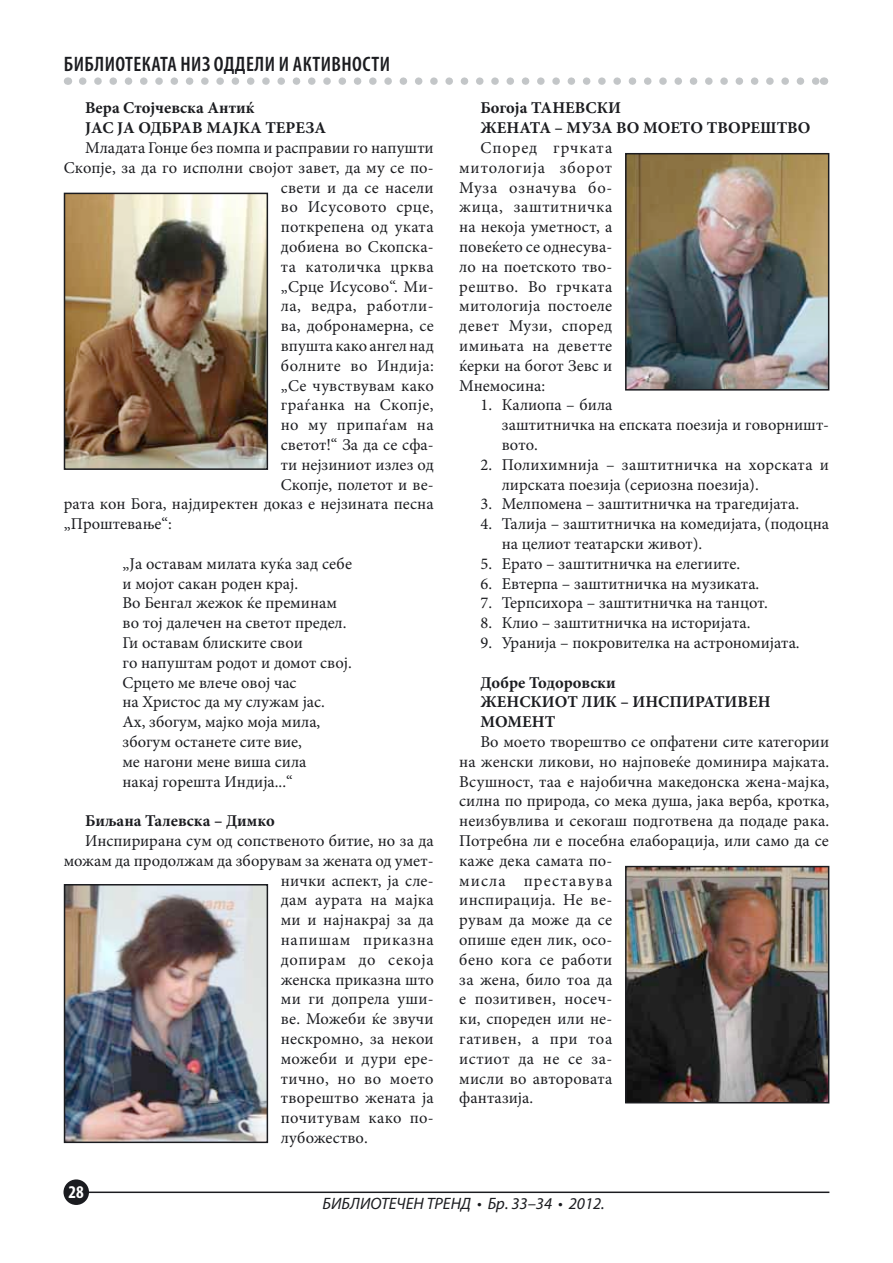
<style>
.page{position:relative;width:893px;height:1263px;background:#fff}
.page>*{position:absolute;margin:0;border:0;box-sizing:border-box;transform-origin:0 0}
.t1{font:600 condensed 21px "Myriad Pro";letter-spacing:.02em;color:#1b1c20}
.t2{font:700 condensed 18px "Myriad Pro";color:#fff}
.t3{font:16.5px/19.8px "Minion Pro";letter-spacing:.005em;color:#1b1c20}
.t4{font:700 16.5px/19.8px "Minion Pro";color:#1b1c20}
.t5{font:16.5px "Minion Pro";letter-spacing:.025em;color:#1b1c20}
.t6{font:16.5px "Minion Pro";letter-spacing:.03em;color:#1b1c20}
.t7{font:italic 16.5px "Myriad Pro";color:#1b1c20}
.t8{font:16.5px "Minion Pro";letter-spacing:.045em;color:#1b1c20}
.t9{font:16.5px "Minion Pro";letter-spacing:.04em;color:#1b1c20}
</style>
<div class="page">
<div style="left:63px;top:1179px;width:26px;height:26px;background:#1b1c20;border-radius:50%"></div>
<hr style="left:89px;top:1191px;width:740px;height:2px;background:#1b1c20">
<svg style="left:83px;top:77px;width:733px;height:8px"></svg>
<img style="left:67px;top:887px;width:198px;height:253px">
<div style="left:64px;top:884px;width:204px;height:259px;border:2px solid #1b1c20"></div>
<img style="left:628px;top:156px;width:198px;height:232px">
<div style="left:625px;top:153px;width:204px;height:238px;border:2px solid #1b1c20"></div>
<img style="left:628px;top:869px;width:198px;height:231px">
<div style="left:625px;top:866px;width:204px;height:237px;border:2px solid #1b1c20"></div>
<img style="left:67px;top:196px;width:198px;height:271px">
<div style="left:64px;top:193px;width:204px;height:277px;border:2px solid #1b1c20"></div>
<p class="t1" style="left:64px;top:52px;width:327px">БИБЛИОТЕКАТА НИЗ ОДДЕЛИ И АКТИВНОСТИ</p>
<p class="t4" style="left:85px;top:98px;width:242px">Вера Стојчевска Антиќ<br>ЈАС ЈА ОДБРАВ МАЈКА ТЕРЕЗА</p>
<p class="t3" style="left:85px;top:138px;width:350px">Младата Гонџе без помпа и расправии го напушти</p>
<p class="t3" style="left:64px;top:158px;width:371px">Скопје, за да го исполни својот завет, да му се по-</p>
<p class="t3" style="left:281px;top:177px;width:154px">свети и да се насели</p>
<p class="t6" style="left:281px;top:196px;width:154px">во Исусовото срце,</p>
<p class="t3" style="left:281px;top:217px;width:154px">поткрепена од уката</p>
<p class="t3" style="left:281px;top:237px;width:154px">добиена во Скопска-</p>
<p class="t5" style="left:281px;top:255px;width:154px">та католичка црква</p>
<p class="t3" style="left:281px;top:276px;width:154px">„Срце Исусово“. Ми-</p>
<p class="t6" style="left:281px;top:295px;width:154px">ла, ведра, работли-</p>
<p class="t3" style="left:281px;top:316px;width:154px">ва, добронамерна, се</p>
<p class="t3" style="left:281px;top:336px;width:155px">впушта како ангел над</p>
<p class="t5" style="left:281px;top:354px;width:154px">болните во Индија:</p>
<p class="t3" style="left:281px;top:375px;width:154px">„Се чувствувам како</p>
<p class="t5" style="left:281px;top:394px;width:154px">граѓанка на Скопје,</p>
<p class="t5" style="left:281px;top:414px;width:154px">но му припаѓам на</p>
<p class="t3" style="left:281px;top:435px;width:154px">светот!“ За да се сфа-</p>
<p class="t3" style="left:281px;top:455px;width:154px">ти нејзиниот излез од</p>
<p class="t3" style="left:281px;top:474px;width:154px">Скопје, полетот и ве-</p>
<p class="t3" style="left:64px;top:494px;width:371px">рата кон Бога, најдиректен доказ е нејзината песна</p>
<p class="t3" style="left:64px;top:514px;width:110px">„Проштевање“:</p>
<p class="t3" style="left:122px;top:554px;width:231px">„Ја оставам милата куќа зад себе и мојот сакан роден крај.<br>Во Бенгал жежок ќе преминам во тој далечен на светот предел.<br>Ги оставам блиските свои<br>го напуштам родот и домот свој.<br>Срцето ме влече овој час<br>на Христос да му служам јас.<br>Ах, збогум, мајко моја мила, збогум останете сите вие,<br>ме нагони мене виша сила<br>накај горешта Индија...“</p>
<p class="t4" style="left:85px;top:811px;width:191px">Биљана Талевска – Димко</p>
<p class="t3" style="left:85px;top:831px;width:350px">Инспирирана сум од сопственото битие, но за да</p>
<p class="t3" style="left:64px;top:851px;width:371px">можам да продолжам да зборувам за жената од умет-</p>
<p class="t3" style="left:281px;top:870px;width:154px">нички аспект, ја сле-</p>
<p class="t3" style="left:281px;top:890px;width:154px">дам аурата на мајка</p>
<p class="t3" style="left:281px;top:910px;width:154px">ми и најнакрај за да</p>
<p class="t8" style="left:281px;top:929px;width:154px">напишам приказна</p>
<p class="t9" style="left:281px;top:948px;width:154px">допирам до секоја</p>
<p class="t3" style="left:281px;top:969px;width:154px">женска приказна што</p>
<p class="t3" style="left:281px;top:989px;width:154px">ми ги допрела уши-</p>
<p class="t3" style="left:281px;top:1009px;width:154px">ве. Можеби ќе звучи</p>
<p class="t3" style="left:281px;top:1029px;width:154px">нескромно, за некои</p>
<p class="t3" style="left:281px;top:1049px;width:154px">можеби и дури ере-</p>
<p class="t5" style="left:281px;top:1067px;width:154px">тично, но во моето</p>
<p class="t3" style="left:281px;top:1088px;width:154px">творештво жената ја</p>
<p class="t3" style="left:281px;top:1108px;width:154px">почитувам како по-</p>
<p class="t3" style="left:281px;top:1128px;width:88px">лубожество.</p>
<p class="t4" style="left:480px;top:98px;width:332px">Богоја ТАНЕВСКИ<br>ЖЕНАТА – МУЗА ВО МОЕТО ТВОРЕШТВО</p>
<p class="t3" style="left:459px;top:138px;width:155px;text-align:justify;text-indent:21px">Според грчката митологија зборот Муза означува бо&shy;жица, заштитничка на некоја уметност, а повеќето се однесува&shy;ло на поетското тво&shy;рештво. Во грчката митологија постоеле девет Музи, според имињата на деветте ќерки на богот Зевс и Мнемосина:</p>
<p class="t3" style="left:502px;top:395px;width:329px;text-indent:-21px">1. Калиопа – била<br>заштитничка на епската поезија и говорништ&shy;вото.</p>
<p class="t3" style="left:502px;top:455px;width:329px;text-indent:-21px">2. Полихимнија – заштитничка на хорската и лирската поезија (сериозна поезија).</p>
<p class="t3" style="left:480px;top:494px;width:320px">3. Мелпомена – заштитничка на трагедијата.</p>
<p class="t3" style="left:502px;top:514px;width:329px;text-indent:-21px">4. Талија – заштитничка на комедијата, (подоцна на целиот театарски живот).</p>
<p class="t3" style="left:480px;top:554px;width:261px">5. Ерато – заштитничка на елегиите.</p>
<p class="t3" style="left:480px;top:573px;width:280px">6. Евтерпа – заштитничка на музиката.</p>
<p class="t3" style="left:480px;top:593px;width:289px">7. Терпсихора – заштитничка на танцот.</p>
<p class="t3" style="left:480px;top:613px;width:271px">8. Клио – заштитничка на историјата.</p>
<p class="t3" style="left:480px;top:633px;width:321px">9. Уранија – покровителка на астрономијата.</p>
<p class="t4" style="left:480px;top:672px;width:292px">Добре Тодоровски<br>ЖЕНСКИОТ ЛИК – ИНСПИРАТИВЕН<br>МОМЕНТ</p>
<p class="t3" style="left:459px;top:732px;width:372px;text-indent:21px">Во моето творештво се опфатени сите категории на женски ликови, но најповеќе доминира мајката.<br>Всушност, таа е најобична македонска жена-мајка, силна по природа, со мека душа, јака верба, кротка, неизбувлива и секогаш подготвена да подаде рака.<br>Потребна ли е посебна елаборација, или само да се каже дека самата по-<br>мисла преставува<br>инспирација. Не ве-<br>рувам да може да се<br>опише еден лик, осо-<br>бено кога се работи<br>за жена, било тоа да<br>е позитивен, носеч-<br>ки, спореден или не-<br>гативен, а при тоа<br>истиот да не се за-<br>мисли во авторовата<br>фантазија.</p>
<p class="t2" style="left:69px;top:1181px;width:17px">28</p>
<p class="t7" style="left:323px;top:1193px;width:284px">БИБЛИОТЕЧЕН ТРЕНД • Бр. 33–34 • 2012.</p>
</div>
